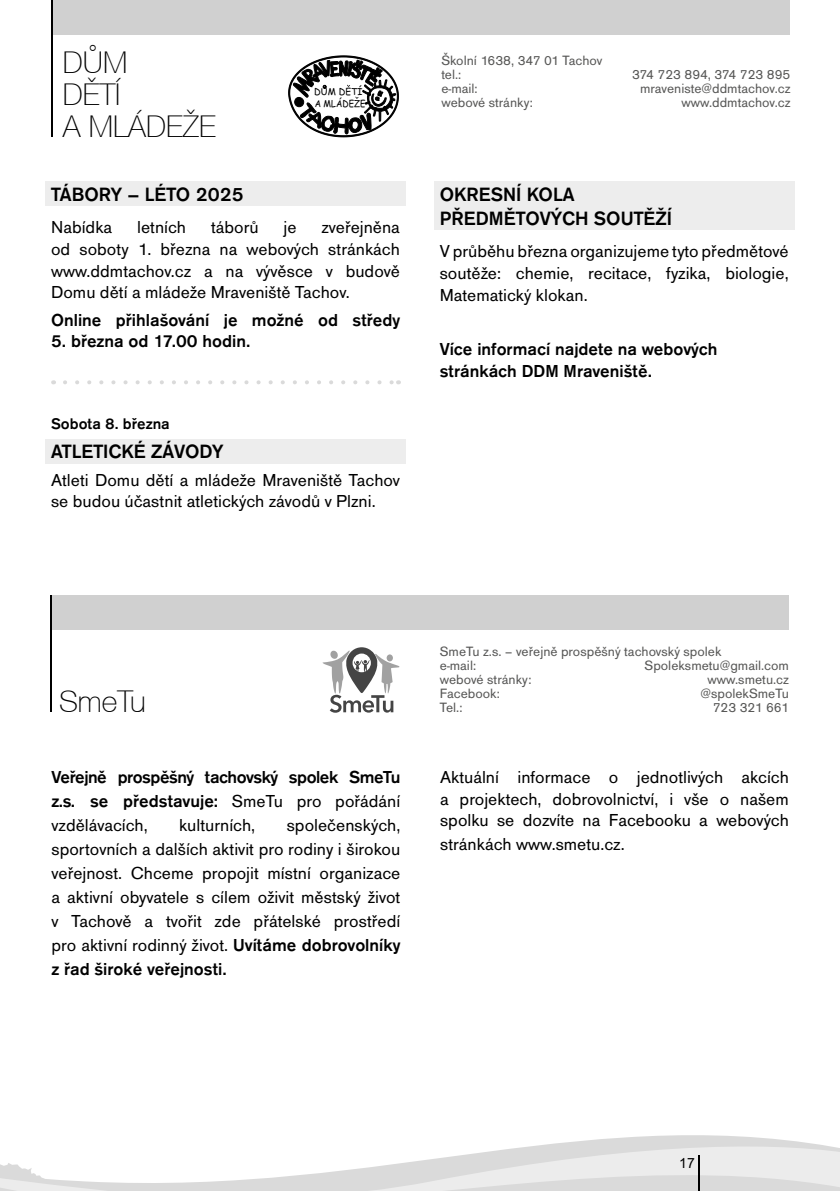
<style>
.page{position:relative;width:840px;height:1191px;background:#fff}
.page>*{position:absolute;margin:0;border:0;box-sizing:border-box;transform-origin:0 0}
.t1{font:100 30px/32px "Helvetica Neue CE";color:#000}
.t2{font:500 20px/24px "Accius TOT";color:#000}
.t3{font:18px/21.6px "Accius TOT";color:#000;text-align:justify}
.t4{font:500 18px/24px "Accius TOT";color:#000}
.t5{font:500 16px "Accius TOT";color:#000}
.t6{font:14px/14px "Accius TOT";color:#575756}
.t7{font:14px "Arial";color:#000}
.t8{font:9.4px "Comic Sans MS";color:#000;scale:.92 1}
.t9{font:9.4px "Comic Sans MS";color:#000}
.s1{font-weight:400}
.s2{font-weight:500}
</style>
<div class="page">
<svg style="left:0;top:1137px;width:839px;height:54px"></svg>
<hr style="left:698px;top:1155px;width:1px;height:36px;background:#000">
<div style="left:52px;top:0;width:737px;height:35px;background:#d0d0d0"></div>
<svg style="left:288px;top:55px;width:110px;height:82px"></svg>
<div style="left:45px;top:181px;width:360px;height:25px;background:#ededed"></div>
<svg style="left:65px;top:380px;width:327px;height:4px"></svg>
<div style="left:45px;top:439px;width:360px;height:25px;background:#ededed"></div>
<div style="left:434px;top:181px;width:359px;height:25px;background:#ededed"></div>
<div style="left:434px;top:205px;width:359px;height:25px;background:#ededed"></div>
<hr style="left:52px;top:0;width:1px;height:137px;background:#000">
<div style="left:51px;top:595px;width:737px;height:35px;background:#d0d0d0"></div>
<hr style="left:50px;top:595px;width:1px;height:117px;background:#000">
<svg style="left:322px;top:647px;width:77px;height:65px"></svg>
<h1 class="t1" style="left:63px;top:47px;width:154px">DŮM<br>DĚTÍ<br>A MLÁDEŽE</h1>
<p class="t9" style="left:314px;top:84px;width:50px">DUM DETÍ</p>
<p class="t8" style="left:314px;top:96px;width:57px">A MLÁDEZE</p>
<p class="t2" style="left:51px;top:182px;width:194px">TÁBORY – LÉTO 2025</p>
<p class="t3" style="left:51px;top:217px;width:63px">Nabídka</p>
<p class="t3" style="left:137px;top:217px;width:50px">letních</p>
<p class="t3" style="left:211px;top:217px;width:49px">táborů</p>
<p class="t3" style="left:283px;top:217px;width:15px">je</p>
<p class="t3" style="left:51px;top:217px;width:350px;text-indent:270px">zveřejněna od soboty 1. března na webových stránkách www.ddmtachov.cz a na vývěsce v budově Domu dětí a mládeže Mraveniště Tachov.</p>
<p class="t4" style="left:51px;top:308px;width:350px">Online přihlašování je možné od středy</p>
<p class="t4" style="left:51px;top:329px;width:201px">5. března od 17.00 hodin.</p>
<p class="t5" style="left:51px;top:414px;width:120px">Sobota 8. března</p>
<p class="t2" style="left:51px;top:440px;width:173px">ATLETICKÉ ZÁVODY</p>
<p class="t3" style="left:51px;top:469px;width:350px">Atleti Domu dětí a mládeže Mraveniště Tachov se budou účastnit atletických závodů v Plzni.</p>
<p class="t6" style="left:441px;top:54px;width:162px">Školní 1638, 347 01 Tachov tel.:</p>
<p class="t6" style="left:631px;top:68px;width:160px">374 723 894, 374 723 895</p>
<p class="t6" style="left:441px;top:82px;width:38px">e-mail:</p>
<p class="t6" style="left:639px;top:82px;width:152px">mraveniste@ddmtachov.cz</p>
<p class="t6" style="left:441px;top:96px;width:93px">webové stránky:</p>
<p class="t6" style="left:681px;top:96px;width:110px">www.ddmtachov.cz</p>
<p class="t2" style="left:439px;top:182px;width:234px">OKRESNÍ KOLA<br>PŘEDMĚTOVÝCH SOUTĚŽÍ</p>
<p class="t3" style="left:439px;top:241px;width:350px">V průběhu března organizujeme tyto předmětové soutěže: chemie, recitace, fyzika, biologie, Matematický klokan.</p>
<p class="t4" style="left:439px;top:339px;width:279px;line-height:21.6px">Více informací najdete na webových stránkách DDM Mraveniště.</p>
<h1 class="t1" style="left:59px;top:686px;width:88px">SmeTu</h1>
<p class="t4" style="left:51px;top:765px;width:350px;text-align:justify">Veřejně prospěšný tachovský spolek SmeTu z.s. se představuje: <span class="s1">SmeTu pro pořádání vzdělávacích,</span></p>
<p class="t3" style="left:51px;top:813px;width:350px;line-height:24px;text-indent:235px">společenských, sportovních a dalších aktivit pro rodiny i širokou veřejnost. Chceme propojit místní organizace a aktivní obyvatele s cílem oživit městský život v Tachově a tvořit zde přátelské prostředí pro aktivní rodinný život. <span class="s2">Uvítáme dobrovolníky z řad široké veřejnosti.</span></p>
<p class="t3" style="left:179px;top:815px;width:77px">kulturních,</p>
<p class="t6" style="left:439px;top:645px;width:283px">SmeTu z.s. – veřejně prospěšný tachovský spolek e-mail:</p>
<p class="t6" style="left:644px;top:659px;width:146px">Spoleksmetu@gmail.com</p>
<p class="t6" style="left:439px;top:673px;width:93px">webové stránky:</p>
<p class="t6" style="left:707px;top:673px;width:83px">www.smetu.cz</p>
<p class="t6" style="left:439px;top:687px;width:61px">Facebook:</p>
<p class="t6" style="left:700px;top:687px;width:90px">@spolekSmeTu</p>
<p class="t6" style="left:439px;top:701px;width:24px">Tel.:</p>
<p class="t6" style="left:712px;top:701px;width:78px">723 321 661</p>
<p class="t3" style="left:440px;top:766px;width:350px">Aktuální informace o jednotlivých akcích a projektech, dobrovolnictví, i vše o našem spolku se dozvíte na Facebooku a webových</p>
<p class="t3" style="left:440px;top:834px;width:186px">stránkách www.smetu.cz.</p>
<p class="t7" style="left:679px;top:1154px;width:17px">17</p>
</div>
